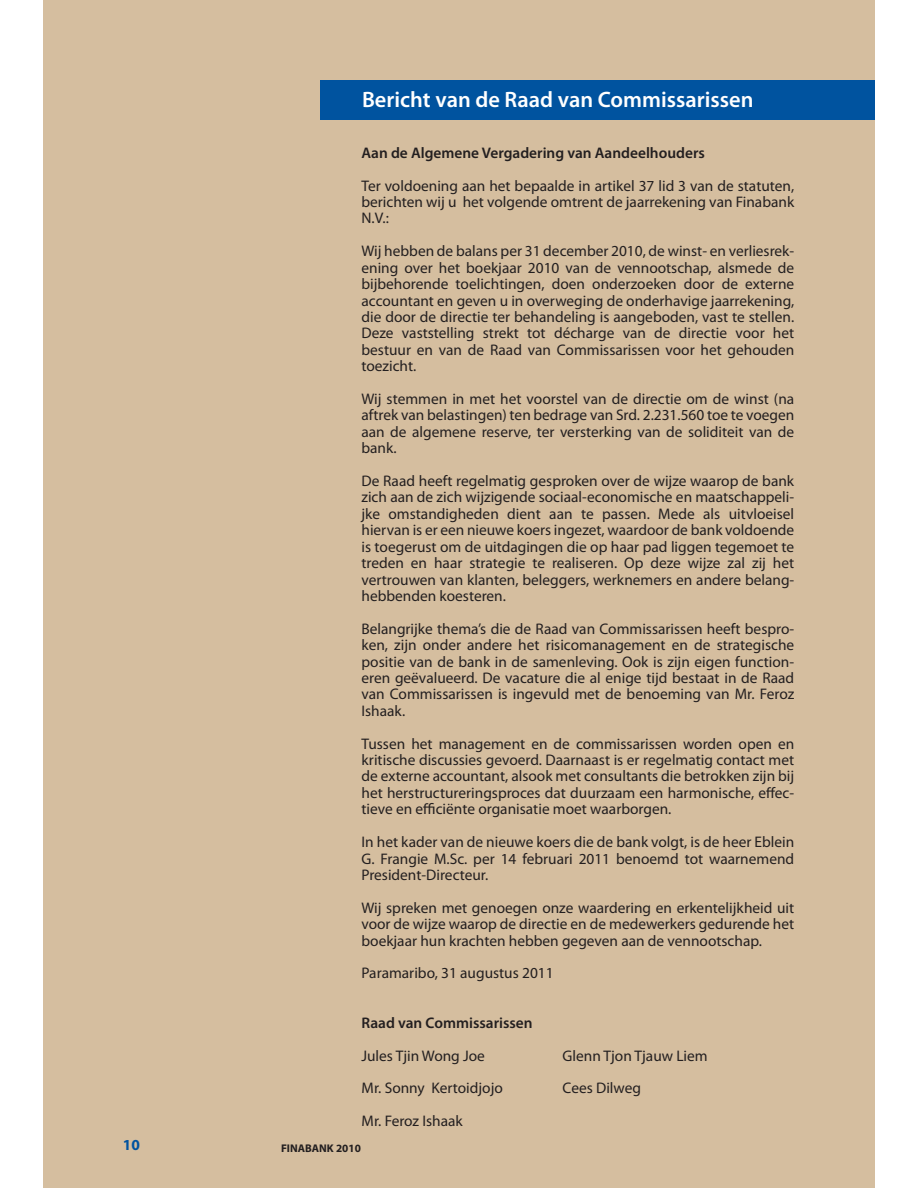
<style>
.page{position:relative;width:918px;height:1188px;background:#fff}
.page>*{position:absolute;margin:0;border:0;box-sizing:border-box;transform-origin:0 0}
.t1{font:600 22.35px "Myriad Pro";color:#fff}
.t2{font:15.3px/16.4px "Myriad Pro";color:#231f20;text-align:justify}
.t3{font:600 15.3px "Myriad Pro";color:#231f20}
.t4{font:700 15.3px "Myriad Pro";color:#00539f}
.t5{font:700 11.25px "Myriad Pro";color:#231f20}
</style>
<div class="page">
<div style="left:43px;top:0;width:832px;height:1188px;background:#d5be9f"></div>
<div style="left:320px;top:80px;width:555px;height:40px;background:#00539f"></div>
<p class="t4" style="left:123px;top:1136px;width:19px">10</p>
<h1 class="t1" style="left:362px;top:91px;width:393px">Bericht van de Raad van Commissarissen</h1>
<p class="t3" style="left:361px;top:147px;width:345px">Aan de Algemene Vergadering van Aandeelhouders</p>
<p class="t2" style="left:361px;top:179px;width:434px">Ter voldoening aan het bepaalde in artikel 37 lid 3 van de statuten, berichten wij u het volgende omtrent de jaarrekening van Finabank N.V.:</p>
<p class="t2" style="left:361px;top:244px;width:434px">Wij hebben de balans per 31 december 2010, de winst- en verliesrek&shy;ening over het boekjaar 2010 van de vennootschap, alsmede de bijbehorende toelichtingen, doen onderzoeken door de externe accountant en geven u in overweging de onderhavige jaarrekening, die door de directie ter behandeling is aangeboden, vast te stellen.<br>Deze vaststelling strekt tot décharge van de directie voor het bestuur en van de Raad van Commissarissen voor het gehouden toezicht.</p>
<p class="t2" style="left:361px;top:392px;width:434px">Wij stemmen in met het voorstel van de directie om de winst (na aftrek van belastingen) ten bedrage van Srd. 2.231.560 toe te voegen aan de algemene reserve, ter versterking van de soliditeit van de bank.</p>
<p class="t2" style="left:361px;top:474px;width:434px">De Raad heeft regelmatig gesproken over de wijze waarop de bank zich aan de zich wijzigende sociaal-economische en maatschappeli&shy;jke omstandigheden dient aan te passen. Mede als uitvloeisel hiervan is er een nieuwe koers ingezet, waardoor de bank voldoende is toegerust om de uitdagingen die op haar pad liggen tegemoet te treden en haar strategie te realiseren. Op deze wijze zal zij het vertrouwen van klanten, beleggers, werknemers en andere belang&shy;hebbenden koesteren.</p>
<p class="t2" style="left:361px;top:622px;width:434px">Belangrijke thema’s die de Raad van Commissarissen heeft bespro&shy;ken, zijn onder andere het risicomanagement en de strategische positie van de bank in de samenleving. Ook is zijn eigen function&shy;eren geëvalueerd. De vacature die al enige tijd bestaat in de Raad van Commissarissen is ingevuld met de benoeming van Mr. Feroz Ishaak.</p>
<p class="t2" style="left:361px;top:737px;width:434px">Tussen het management en de commissarissen worden open en kritische discussies gevoerd. Daarnaast is er regelmatig contact met de externe accountant, alsook met consultants die betrokken zijn bij het herstructureringsproces dat duurzaam een harmonische, effec&shy;tieve en efficiënte organisatie moet waarborgen.</p>
<p class="t2" style="left:361px;top:835px;width:434px">In het kader van de nieuwe koers die de bank volgt, is de heer Eblein G. Frangie M.Sc. per 14 februari 2011 benoemd tot waarnemend President-Directeur.</p>
<p class="t2" style="left:361px;top:901px;width:434px">Wij spreken met genoegen onze waardering en erkentelijkheid uit voor de wijze waarop de directie en de medewerkers gedurende het boekjaar hun krachten hebben gegeven aan de vennootschap.</p>
<p class="t2" style="left:361px;top:966px;width:194px">Paramaribo, 31 augustus 2011</p>
<p class="t3" style="left:361px;top:1017px;width:173px">Raad van Commissarissen</p>
<p class="t2" style="left:361px;top:1048px;width:125px">Jules Tjin Wong Joe</p>
<p class="t2" style="left:563px;top:1048px;width:147px">Glenn Tjon Tjauw Liem</p>
<p class="t2" style="left:361px;top:1081px;width:143px">Mr. Sonny Kertoidjojo</p>
<p class="t2" style="left:563px;top:1081px;width:80px">Cees Dilweg</p>
<p class="t2" style="left:361px;top:1114px;width:103px">Mr. Feroz Ishaak</p>
<p class="t5" style="left:281px;top:1141px;width:81px">FINABANK 2010</p>
</div>
